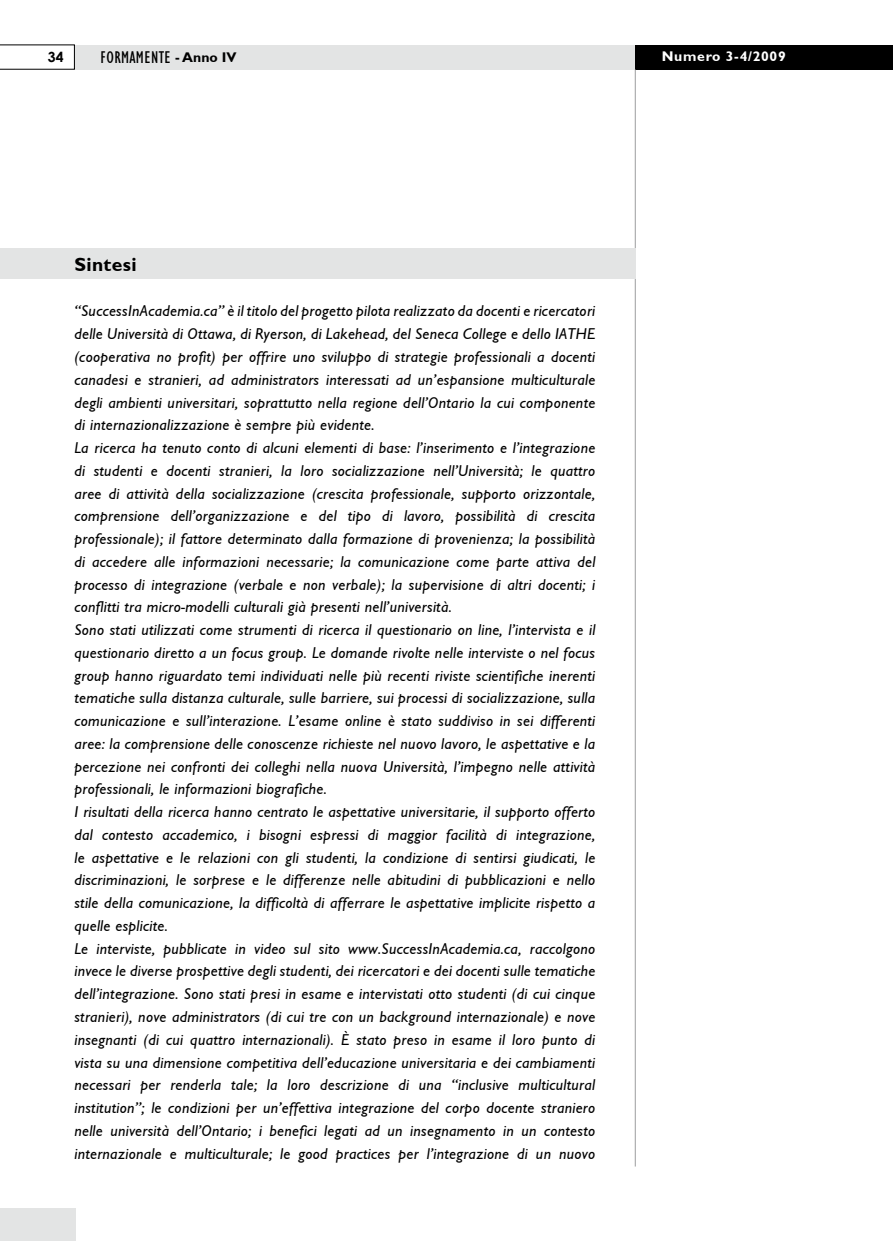
<style>
.page{position:relative;width:893px;height:1241px;background:#fff}
.page>*{position:absolute;margin:0;border:0;box-sizing:border-box;transform-origin:0 0}
.t1{font:700 19.25px "Formamente";letter-spacing:.02em;color:#000}
.t2{font:17.5px "Formamente Condensed";color:#000}
.t3{font:italic 15.75px/22.8px "Formamente";letter-spacing:.02em;color:#000}
.t4{font:700 14px "Formamente";letter-spacing:.05em;color:#fff}
.t5{font:700 14px "Formamente";color:#000}
.t6{font:700 14px "Century Gothic";color:#000}
</style>
<div class="page">
<div style="left:75px;top:45px;width:818px;height:24px;background:#e3e4e4"></div>
<div style="left:635px;top:45px;width:258px;height:24px;background:#000"></div>
<svg style="left:0;top:45px;width:75px;height:24px"></svg>
<div style="left:0;top:1208px;width:75px;height:32px;background:#e3e4e4"></div>
<hr style="left:635px;top:69px;width:1px;height:1097px;background:#9c9e9f">
<div style="left:0;top:248px;width:635px;height:31px;background:#e3e4e4"></div>
<p class="t6" style="left:48px;top:47px;width:17px">34</p>
<p class="t2" style="left:100px;top:46px;width:15px">FORMAMENTE</p>
<p class="t5" style="left:175px;top:49px;width:63px">- Anno IV</p>
<p class="t4" style="left:662px;top:47px;width:126px">Numero 3-4/2009</p>
<p class="t1" style="left:74px;top:253px;width:64px">Sintesi</p>
<p class="t3" style="left:74px;top:300px;width:522px">“SuccessInAcademia.ca” è il titolo del progetto pilota realizzato da docenti e ricercatori delle Università di Ottawa, di Ryerson, di Lakehead, del Seneca College e dello IATHE (cooperativa no profit) per offrire uno sviluppo di strategie professionali a docenti canadesi e stranieri, ad administrators interessati ad un’espansione multiculturale degli ambienti universitari, soprattutto nella regione dell’Ontario la cui componente di internazionalizzazione è sempre più evidente.<br>La ricerca ha tenuto conto di alcuni elementi di base: l’inserimento e l’integrazione di studenti e docenti stranieri, la loro socializzazione nell’Università; le quattro aree di attività della socializzazione (crescita professionale, supporto orizzontale, comprensione dell’organizzazione e del tipo di lavoro, possibilità di crescita professionale); il fattore determinato dalla formazione di provenienza; la possibilità di accedere alle informazioni necessarie; la comunicazione come parte attiva del processo di integrazione (verbale e non verbale); la supervisione di altri docenti; i conflitti tra micro-modelli culturali già presenti nell’università.<br>Sono stati utilizzati come strumenti di ricerca il questionario on line, l’intervista e il questionario diretto a un focus group. Le domande rivolte nelle interviste o nel focus group hanno riguardato temi individuati nelle più recenti riviste scientifiche inerenti tematiche sulla distanza culturale, sulle barriere, sui processi di socializzazione, sulla comunicazione e sull’interazione. L’esame online è stato suddiviso in sei differenti aree: la comprensione delle conoscenze richieste nel nuovo lavoro, le aspettative e la percezione nei confronti dei colleghi nella nuova Università, l’impegno nelle attività professionali, le informazioni biografiche.<br>I risultati della ricerca hanno centrato le aspettative universitarie, il supporto offerto dal contesto accademico, i bisogni espressi di maggior facilità di integrazione, le aspettative e le relazioni con gli studenti, la condizione di sentirsi giudicati, le discriminazioni, le sorprese e le differenze nelle abitudini di pubblicazioni e nello stile della comunicazione, la difficoltà di afferrare le aspettative implicite rispetto a quelle esplicite.<br>Le interviste, pubblicate in video sul sito www.SuccessInAcademia.ca, raccolgono invece le diverse prospettive degli studenti, dei ricercatori e dei docenti sulle tematiche dell’integrazione. Sono stati presi in esame e intervistati otto studenti (di cui cinque stranieri), nove administrators (di cui tre con un background internazionale) e nove insegnanti (di cui quattro internazionali). È stato preso in esame il loro punto di vista su una dimensione competitiva dell’educazione universitaria e dei cambiamenti necessari per renderla tale; la loro descrizione di una “inclusive multicultural institution”; le condizioni per un’effettiva integrazione del corpo docente straniero nelle università dell’Ontario; i benefici legati ad un insegnamento in un contesto internazionale e multiculturale; le good practices per l’integrazione di un nuovo</p>
</div>
